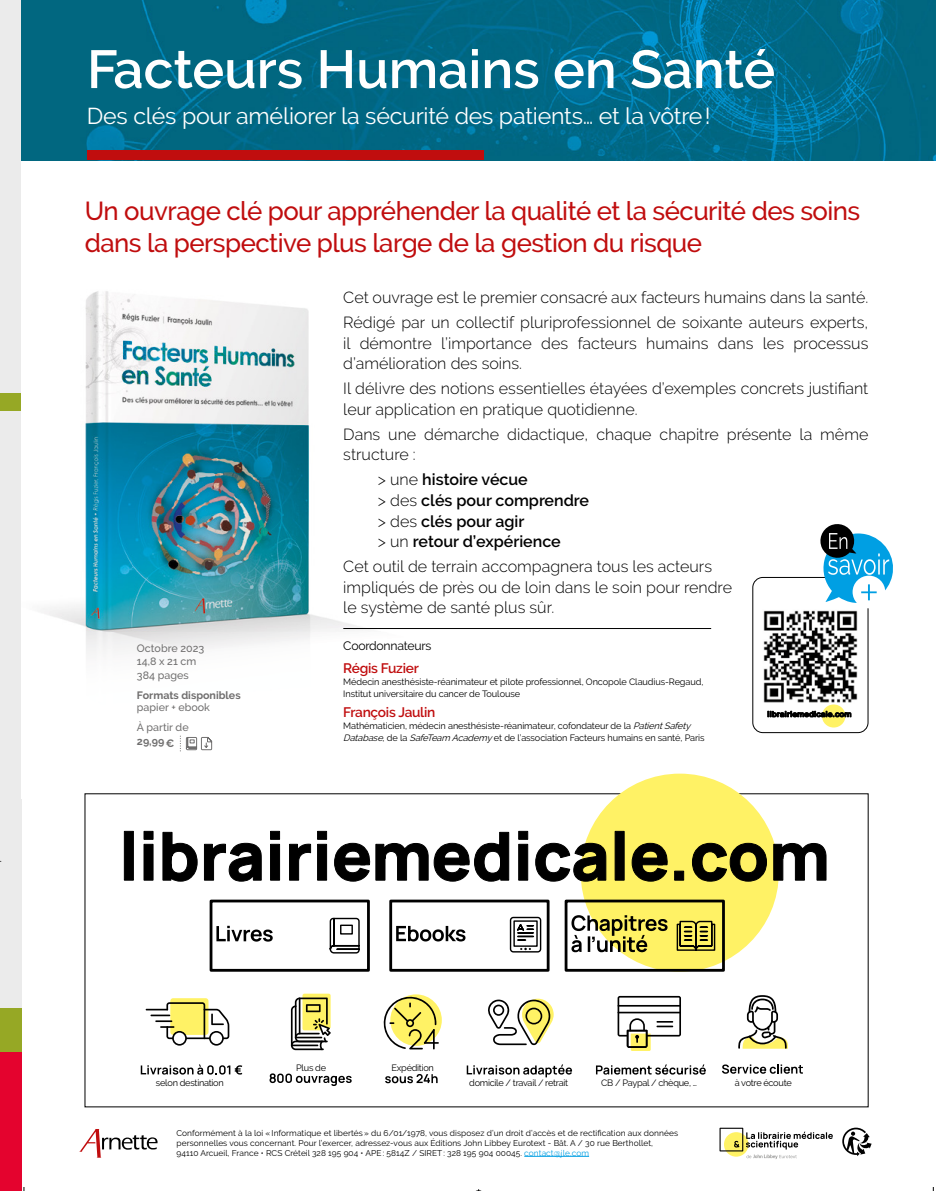
<style>
.page{position:relative;width:936px;height:1191px;background:#fff}
.page>*{position:absolute;margin:0;border:0;box-sizing:border-box;transform-origin:0 0}
.t1{font:600 53.4px "Raleway";color:#fff}
.t2{font:500 25.95px/32.1px "Raleway";letter-spacing:-.02em;color:#c00d0e}
.t3{font:22.95px "Raleway";letter-spacing:-.01em;color:#fff}
.t4{font:300 16.05px/20.5px "Raleway";color:#000}
.t5{font:600 16.05px/20.5px "Raleway";color:#000}
.t6{font:600 13.8px "Raleway";letter-spacing:-.02em;color:#c00d0e}
.t7{font:12.15px "Raleway";letter-spacing:-.02em;color:#000}
.t8{font:500 10.65px/13.8px "Raleway";color:#706f6f}
.t9{font:700 10.65px "Raleway";color:#706f6f}
.t10{font:9.15px/12px "Raleway";letter-spacing:-.01em;color:#000}
.t11{font:9.15px "Raleway";letter-spacing:-.03em;color:#000}
.t12{font:9.15px "Raleway";letter-spacing:-.035em;color:#000}
.t13{font:8.4px/10.1px "Raleway";letter-spacing:.01em;color:#000}
.s1{font-weight:300}
.s2{font-style:italic}
.s3{color:#009fe3}
</style>
<div class="page">
<div style="left:0;top:0;width:21px;height:1061px;background:#ebebeb"></div>
<div style="left:0;top:1009px;width:21px;height:182px;background:#96a825"></div>
<div style="left:0;top:1052px;width:21px;height:139px;background:#e4032e"></div>
<div style="left:0;top:393px;width:21px;height:18px;background:#96a825"></div>
<img style="left:43px;top:291px;width:331px;height:507px">
<img style="left:21px;top:0;width:914px;height:160px">
<img style="left:21px;top:160px;width:914px;height:1px">
<div style="left:87px;top:150px;width:396px;height:10px;background:#c00d0e"></div>
<div style="left:21px;top:773px;width:914px;height:17px;background:#fff"></div>
<hr style="left:524px;top:1156px;width:65px;height:1px;background:#009fe3">
<svg style="left:842px;top:1127px;width:29px;height:29px"></svg>
<svg style="left:719px;top:1127px;width:114px;height:32px"></svg>
<img style="left:763px;top:610px;width:95px;height:101px">
<div style="left:752px;top:577px;width:116px;height:156px;border:1px solid #000;border-radius:10px"></div>
<svg style="left:818px;top:524px;width:75px;height:87px"></svg>
<svg style="left:821px;top:704px;width:24px;height:23px"></svg>
<svg style="left:767px;top:711px;width:84px;height:6px"></svg>
<div style="left:580px;top:773px;width:198px;height:198px;background:#fff265;border-radius:50%"></div>
<svg style="left:124px;top:830px;width:702px;height:52px"></svg>
<div style="left:389px;top:899px;width:160px;height:72px;border:3px solid #000"></div>
<div style="left:564px;top:899px;width:160px;height:72px;border:3px solid #000"></div>
<svg style="left:216px;top:925px;width:57px;height:16px"></svg>
<div style="left:209px;top:899px;width:161px;height:72px;border:3px solid #000"></div>
<svg style="left:329px;top:915px;width:387px;height:39px"></svg>
<svg style="left:141px;top:1064px;width:101px;height:10px"></svg>
<div style="left:170px;top:998px;width:38px;height:37px;background:#fff265;border-radius:3px"></div>
<svg style="left:155px;top:1002px;width:74px;height:43px"></svg>
<hr style="left:150px;top:1014px;width:20px;height:2px;background:#000">
<hr style="left:146px;top:1008px;width:22px;height:2px;background:#000">
<svg style="left:291px;top:993px;width:40px;height:57px"></svg>
<svg style="left:385px;top:1074px;width:52px;height:9px"></svg>
<svg style="left:383px;top:994px;width:56px;height:55px"></svg>
<svg style="left:466px;top:1064px;width:106px;height:13px"></svg>
<svg style="left:488px;top:998px;width:65px;height:47px"></svg>
<svg style="left:596px;top:1064px;width:109px;height:10px"></svg>
<svg style="left:617px;top:996px;width:64px;height:55px"></svg>
<svg style="left:738px;top:995px;width:50px;height:53px"></svg>
<svg style="left:722px;top:1064px;width:80px;height:9px"></svg>
<svg style="left:269px;top:1073px;width:82px;height:13px"></svg>
<svg style="left:79px;top:1129px;width:78px;height:28px"></svg>
<hr style="left:343px;top:628px;width:368px;height:1px;background:#000">
<svg style="left:180px;top:735px;width:34px;height:16px"></svg>
<svg style="left:21px;top:1187px;width:4px;height:4px"></svg>
<svg style="left:21px;top:0;width:249px;height:1px"></svg>
<svg style="left:687px;top:0;width:237px;height:1px"></svg>
<h1 class="t1" style="left:87px;top:39px;width:689px">Facteurs Humains en Santé</h1>
<h3 class="t3" style="left:87px;top:102px;width:625px">Des clés pour améliorer la sécurité des patients… et la vôtre!</h3>
<h2 class="t2" style="left:85px;top:194px;width:777px">Un ouvrage clé pour appréhender la qualité et la sécurité des soins dans la perspective plus large de la gestion du risque</h2>
<p class="t8" style="left:137px;top:641px;width:69px">Octobre 2023<br>14,8 x 21 cm ▪<br>384 pages</p>
<p class="t9" style="left:137px;top:689px;width:105px">Formats disponibles</p>
<p class="t8" style="left:137px;top:697px;width:75px;line-height:19.8px">papier + ebook<br>À partir de</p>
<p class="t9" style="left:137px;top:735px;width:39px">29,99€</p>
<p class="t4" style="left:343px;top:285px;width:526px;line-height:24.9px">Cet ouvrage est le premier consacré aux facteurs humains dans la santé.<br>Rédigé par un collectif pluriprofessionnel de soixante auteurs experts,</p>
<p class="t4" style="left:343px;top:333px;width:526px">il démontre l’importance des facteurs humains dans les processus d’amélioration des soins.</p>
<p class="t4" style="left:343px;top:378px;width:526px">Il délivre des notions essentielles étayées d’exemples concrets justifiant leur application en pratique quotidienne.</p>
<p class="t4" style="left:343px;top:424px;width:526px">Dans une démarche didactique, chaque chapitre présente la même structure :</p>
<p class="t5" style="left:378px;top:469px;width:213px"><span class="s1">&gt; une</span> histoire vécue<br><span class="s1">&gt; des</span> clés pour comprendre <span class="s1">&gt; des</span> clés pour agir<br><span class="s1">&gt; un</span> retour d’expérience</p>
<p class="t4" style="left:343px;top:556px;width:390px">Cet outil de terrain accompagnera tous les acteurs impliqués de près ou de loin dans le soin pour rendre le système de santé plus sûr.</p>
<p class="t7" style="left:343px;top:639px;width:90px">Coordonnateurs</p>
<p class="t6" style="left:343px;top:660px;width:77px">Régis Fuzier</p>
<p class="t10" style="left:343px;top:676px;width:361px">Médecin anesthésiste-réanimateur et pilote professionnel, Oncopole Claudius-Regaud,<br>Institut universitaire du cancer de Toulouse</p>
<p class="t6" style="left:343px;top:704px;width:94px">François Jaulin</p>
<p class="t10" style="left:343px;top:720px;width:363px">Mathématicien, médecin anesthésiste-réanimateur, cofondateur de la <span class="s2">PatientSafety<br>Database</span>, de la <span class="s2">SafeTeam Academy</span>et de l’association Facteurs humains en santé, Paris</p>
<p class="t10" style="left:296px;top:1061px;width:31px">Plus de</p>
<p class="t11" style="left:391px;top:1062px;width:44px">Expédition</p>
<p class="t11" style="left:156px;top:1077px;width:69px">selon destination</p>
<p class="t11" style="left:469px;top:1077px;width:100px">domicile / travail / retrait</p>
<p class="t11" style="left:601px;top:1077px;width:97px">CB / Paypal / chèque, …</p>
<p class="t12" style="left:734px;top:1077px;width:58px">à votre écoute</p>
<p class="t13" style="left:176px;top:1127px;width:503px">Conformément à la loi «Informatique et libertés» du 6/01/1978, vous disposez d’un droit d’accès et de rectification aux données personnelles vous concernant. Pour l’exercer, adressez-vous aux Éditions John Libbey Eurotext - Bât. A / 30 rue Berthollet,<br>94110 Arcueil, France • RCS Créteil 328 195 904 • APE: 5814Z / SIRET: 328 195 904 00045. <span class="s3">contact@jle.com</span></p>
</div>
